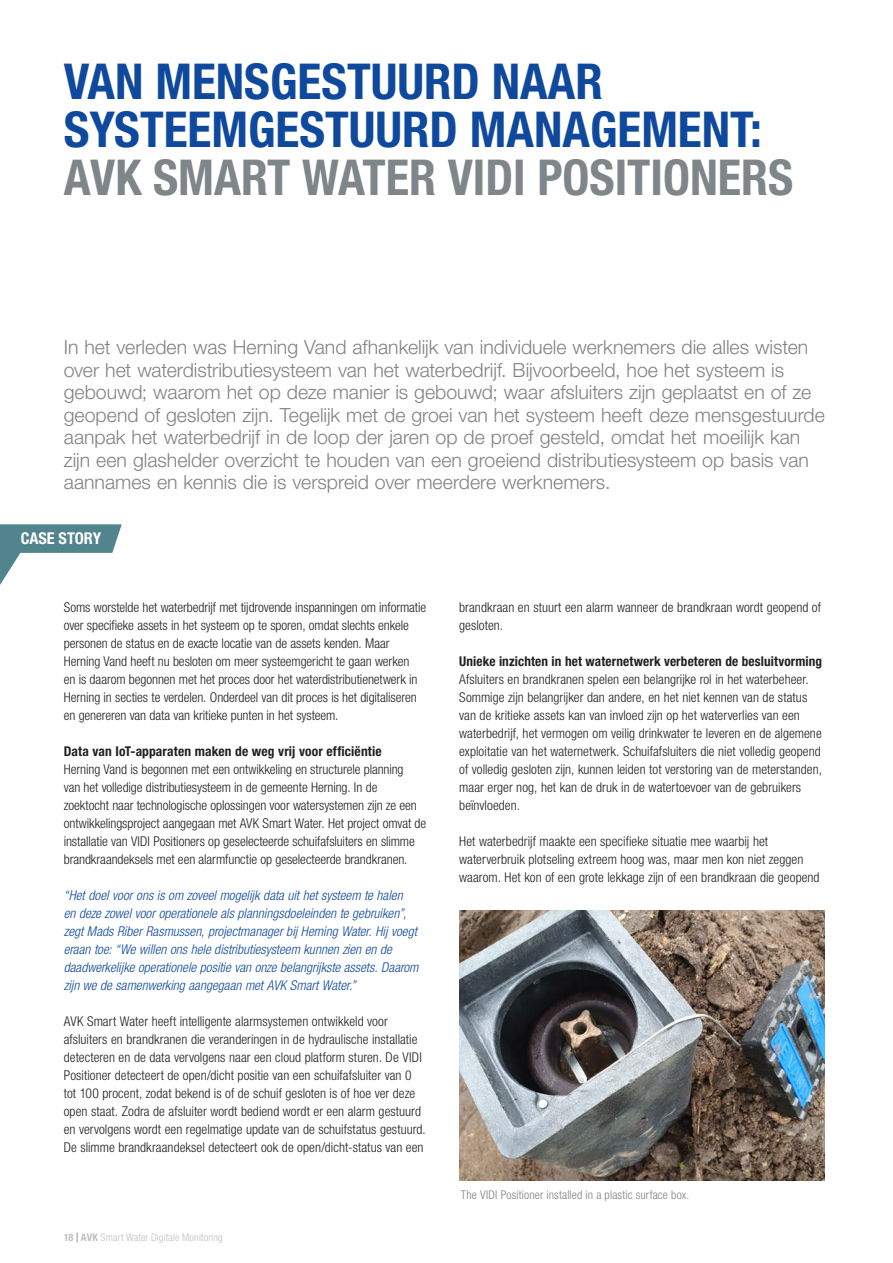
<style>
.page{position:relative;width:893px;height:1263px;background:#fff}
.page>*{position:absolute;margin:0;border:0;box-sizing:border-box;transform-origin:0 0}
.HEADLINE_39_36{font:700 condensed 49.5px/48px "Helvetica Neue LT Pro";color:#0f499d}
.INTRO_TEXT{font:300 19.5px/22.5px "Helvetica Neue LT Pro";color:#808285}
.t1{font:700 condensed 16.35px "Helvetica Neue LT Pro";color:#fff}
.BODY{font:300 condensed 13.5px/18px "Helvetica Neue LT Pro";color:#231f20}
.BODY-2{font:italic 300 condensed 13.5px/18px "Helvetica Neue LT Std";color:#0f499d}
.BODY-3{font:700 condensed 13.5px "Helvetica Neue LT Pro";letter-spacing:.01em;color:#231f20}
.PICTURE_TEXT_left{font:300 condensed 12px "Helvetica Neue LT Pro";letter-spacing:.01em;color:#808285}
.t2{font:300 condensed 10.5px "Helvetica Neue LT Pro";letter-spacing:.01em;color:#c0c0c0}
.s1{color:#7f868a}
.s2{font-weight:700}
.s3{font-family:"Times New Roman";font-weight:700;font-stretch:normal;color:#6c6d70}
</style>
<div class="page">
<svg style="left:0;top:524px;width:122px;height:61px"></svg>
<img style="left:459px;top:910px;width:366px;height:270px">
<p class="HEADLINE_39_36" style="left:64px;top:57px;width:731px">VAN MENSGESTUURD NAAR<br>SYSTEEMGESTUURD MANAGEMENT:<br><span class="s1">AVK SMART WATER VIDI POSITIONERS</span></p>
<p class="INTRO_TEXT" style="left:64px;top:335px;width:763px">In het verleden was Herning Vand afhankelijk van individuele werknemers die alles wisten over het waterdistributiesysteem van het waterbedrijf. Bijvoorbeeld, hoe het systeem is gebouwd; waarom het op deze manier is gebouwd; waar afsluiters zijn geplaatst en of ze geopend of gesloten zijn. Tegelijk met de groei van het systeem heeft deze mensgestuurde aanpak het waterbedrijf in de loop der jaren op de proef gesteld, omdat het moeilijk kan zijn een glashelder overzicht te houden van een groeiend distributiesysteem op basis van aannames en kennis die is verspreid over meerdere werknemers.</p>
<p class="t1" style="left:21px;top:528px;width:82px">CASE STORY</p>
<p class="BODY" style="left:64px;top:598px;width:364px">Soms worstelde het waterbedrijf met tijdrovende inspanningen om informatie over specifieke assets in het systeem op te sporen, omdat slechts enkele personen de status en de exacte locatie van de assets kenden. Maar Herning Vand heeft nu besloten om meer systeemgericht te gaan werken<br>en is daarom begonnen met het proces door het waterdistributienetwerk in Herning in secties te verdelen. Onderdeel van dit proces is het digitaliseren en genereren van data van kritieke punten in het systeem.</p>
<p class="BODY-3" style="left:64px;top:743px;width:319px">Data van IoT-apparaten maken de weg vrij voor efficiëntie</p>
<p class="BODY" style="left:64px;top:760px;width:364px">Herning Vand is begonnen met een ontwikkeling en structurele planning<br>van het volledige distributiesysteem in de gemeente Herning. In de<br>zoektocht naar technologische oplossingen voor watersystemen zijn ze een ontwikkelingsproject aangegaan met AVK Smart Water. Het project omvat de installatie van VIDI Positioners op geselecteerde schuifafsluiters en slimme brandkraandeksels met een alarmfunctie op geselecteerde brandkranen.</p>
<p class="BODY-2" style="left:64px;top:887px;width:356px">“Het doel voor ons is om zoveel mogelijk data uit het systeem te halen<br>en deze zowel voor operationele als planningsdoeleinden te gebruiken”, zegt Mads Riber Rasmussen, projectmanager bij Herning Water. Hij voegt eraan toe: “We willen ons hele distributiesysteem kunnen zien en de daadwerkelijke operationele positie van onze belangrijkste assets. Daarom zijn we de samenwerking aangegaan met AVK Smart Water.”</p>
<p class="BODY" style="left:64px;top:1012px;width:363px">AVK Smart Water heeft intelligente alarmsystemen ontwikkeld voor afsluiters en brandkranen die veranderingen in de hydraulische installatie detecteren en de data vervolgens naar een cloud platform sturen. De VIDI Positioner detecteert de open/dicht positie van een schuifafsluiter van 0 tot 100 procent, zodat bekend is of de schuif gesloten is of hoe ver deze open staat. Zodra de afsluiter wordt bediend wordt er een alarm gestuurd en vervolgens wordt een regelmatige update van de schuifstatus gestuurd.<br>De slimme brandkraandeksel detecteert ook de open/dicht-status van een</p>
<p class="t2" style="left:64px;top:1231px;width:161px"><span class="s2">18</span> <span class="s3">|</span> <span class="s2">AVK</span> Smart Water Digitale Monitoring</p>
<p class="BODY" style="left:459px;top:598px;width:363px">brandkraan en stuurt een alarm wanneer de brandkraan wordt geopend of gesloten.</p>
<p class="BODY-3" style="left:459px;top:653px;width:364px">Unieke inzichten in het waternetwerk verbeteren de besluitvorming</p>
<p class="BODY" style="left:459px;top:670px;width:364px">Afsluiters en brandkranen spelen een belangrijke rol in het waterbeheer.<br>Sommige zijn belangrijker dan andere, en het niet kennen van de status van de kritieke assets kan van invloed zijn op het waterverlies van een waterbedrijf, het vermogen om veilig drinkwater te leveren en de algemene exploitatie van het waternetwerk. Schuifafsluiters die niet volledig geopend of volledig gesloten zijn, kunnen leiden tot verstoring van de meterstanden, maar erger nog, het kan de druk in de watertoevoer van de gebruikers beïnvloeden.</p>
<p class="BODY" style="left:459px;top:832px;width:362px">Het waterbedrijf maakte een specifieke situatie mee waarbij het waterverbruik plotseling extreem hoog was, maar men kon niet zeggen waarom. Het kon of een grote lekkage zijn of een brandkraan die geopend</p>
<p class="PICTURE_TEXT_left" style="left:461px;top:1188px;width:230px">The VIDI Positioner installed in a plastic surface box.</p>
</div>
